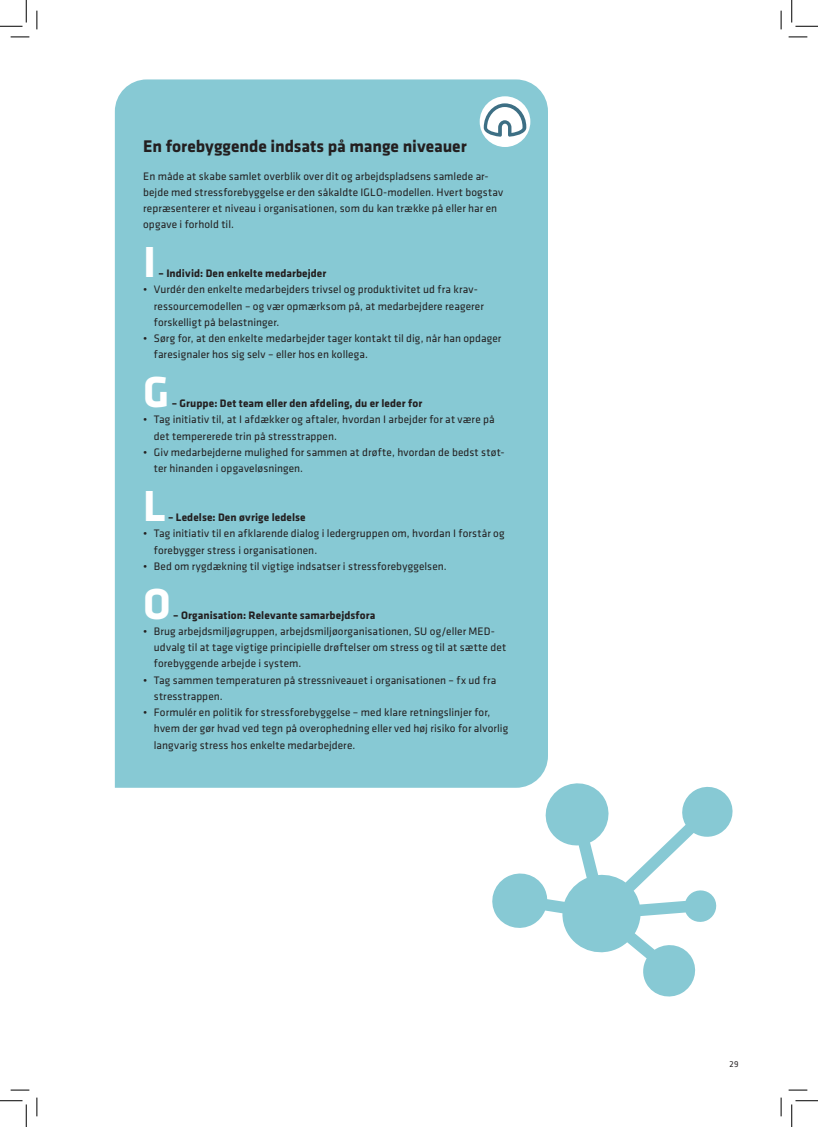
<style>
.page{position:relative;width:818px;height:1127px;background:#fff}
.page>*{position:absolute;margin:0;border:0;box-sizing:border-box;transform-origin:0 0}
.Boksbrød_indryk{font:700 45px "Klavika Basic";color:#fff}
.Boksrubrik{font:700 17.5px "Klavika Basic";letter-spacing:-.005em;color:#231f20}
.Boksbrød_indryk-2{font:11.25px/16.2px "Klavika Basic";letter-spacing:.01em;color:#231f20}
.Boksbrød{font:11.25px/16.2px "Klavika Basic";letter-spacing:.005em;color:#231f20}
.Boksbrød_indryk-3{font:700 11.25px "Klavika Basic";letter-spacing:.005em;color:#231f20}
.t1{font:8.75px "Klavika Basic";color:#231f20}
</style>
<div class="page">
<div style="left:115px;top:79px;width:433px;height:708px;background:#87c9d4"></div>
<svg style="left:488px;top:778px;width:245px;height:219px"></svg>
<div style="left:480px;top:96px;width:50px;height:51px;background:#fff;border-radius:50%"></div>
<svg style="left:484px;top:103px;width:42px;height:34px"></svg>
<svg style="left:11px;top:36px;width:18px;height:2px"></svg>
<svg style="left:788px;top:36px;width:19px;height:2px"></svg>
<svg style="left:11px;top:1089px;width:18px;height:1px"></svg>
<svg style="left:788px;top:1089px;width:19px;height:1px"></svg>
<svg style="left:36px;top:11px;width:2px;height:18px"></svg>
<svg style="left:36px;top:1097px;width:2px;height:18px"></svg>
<svg style="left:780px;top:11px;width:2px;height:18px"></svg>
<svg style="left:780px;top:1097px;width:2px;height:18px"></svg>
<svg style="left:0;top:0;width:27px;height:27px"></svg>
<svg style="left:0;top:1100px;width:27px;height:26px"></svg>
<svg style="left:791px;top:0;width:27px;height:27px"></svg>
<svg style="left:791px;top:1100px;width:27px;height:26px"></svg>
<p class="Boksrubrik" style="left:143px;top:133px;width:325px">En forebyggende indsats på mange niveauer</p>
<p class="Boksbrød" style="left:143px;top:167px;width:361px">En måde at skabe samlet overblik over dit og arbejdspladsens samlede ar&shy;bejde med stressforebyggelse er den såkaldte IGLO-modellen. Hvert bogstav repræsenterer et niveau i organisationen, som du kan trække på eller har en opgave i forhold til.</p>
<p class="Boksbrød_indryk" style="left:143px;top:229px;width:15px">I</p>
<p class="Boksbrød_indryk-3" style="left:159px;top:265px;width:169px">– Individ: Den enkelte medarbejder</p>
<p class="Boksbrød_indryk-2" style="left:154px;top:281px;width:332px;text-indent:-11px">• Vurdér den enkelte medarbejders trivsel og produktivitet ud fra krav&shy;ressourcemodellen – og vær opmærksom på, at medarbejdere reagerer forskelligt på belastninger.</p>
<p class="Boksbrød_indryk-2" style="left:154px;top:330px;width:349px;text-indent:-11px">• Sørg for, at den enkelte medarbejder tager kontakt til dig, når han opdager faresignaler hos sig selv – eller hos en kollega.</p>
<p class="Boksbrød_indryk" style="left:143px;top:359px;width:28px">G</p>
<p class="Boksbrød_indryk-3" style="left:172px;top:395px;width:252px">– Gruppe: Det team eller den afdeling, du er leder for</p>
<p class="Boksbrød_indryk-2" style="left:154px;top:411px;width:342px;text-indent:-11px">• Tag initiativ til, at I afdækker og aftaler, hvordan I arbejder for at være på det tempererede trin på stresstrappen.</p>
<p class="Boksbrød_indryk-2" style="left:154px;top:443px;width:352px;text-indent:-11px">• Giv medarbejderne mulighed for sammen at drøfte, hvordan de bedst støt&shy;ter hinanden i opgaveløsningen.</p>
<p class="Boksbrød_indryk" style="left:143px;top:473px;width:24px">L</p>
<p class="Boksbrød_indryk-3" style="left:168px;top:509px;width:139px">– Ledelse: Den øvrige ledelse</p>
<p class="Boksbrød_indryk-2" style="left:154px;top:525px;width:352px;text-indent:-11px">• Tag initiativ til en afklarende dialog i ledergruppen om, hvordan I forstår og forebygger stress i organisationen.</p>
<p class="Boksbrød_indryk-2" style="left:143px;top:557px;width:305px">• Bed om rygdækning til vigtige indsatser i stressforebyggelsen.</p>
<p class="Boksbrød_indryk" style="left:143px;top:571px;width:29px">O</p>
<p class="Boksbrød_indryk-3" style="left:173px;top:606px;width:204px">– Organisation: Relevante samarbejdsfora</p>
<p class="Boksbrød_indryk-2" style="left:154px;top:622px;width:354px;text-indent:-11px">• Brug arbejdsmiljøgruppen, arbejdsmiljøorganisationen, SU og/eller MED&shy;udvalg til at tage vigtige principielle drøftelser om stress og til at sætte det forebyggende arbejde i system.</p>
<p class="Boksbrød_indryk-2" style="left:154px;top:671px;width:344px;text-indent:-11px">• Tag sammen temperaturen på stressniveauet i organisationen – fx ud fra stresstrappen.</p>
<p class="Boksbrød_indryk-2" style="left:154px;top:703px;width:356px;text-indent:-11px">• Formulér en politik for stressforebyggelse – med klare retningslinjer for, hvem der gør hvad ved tegn på overophedning eller ved høj risiko for alvorlig langvarig stress hos enkelte medarbejdere.</p>
<p class="t1" style="left:729px;top:1058px;width:11px">29</p>
</div>
